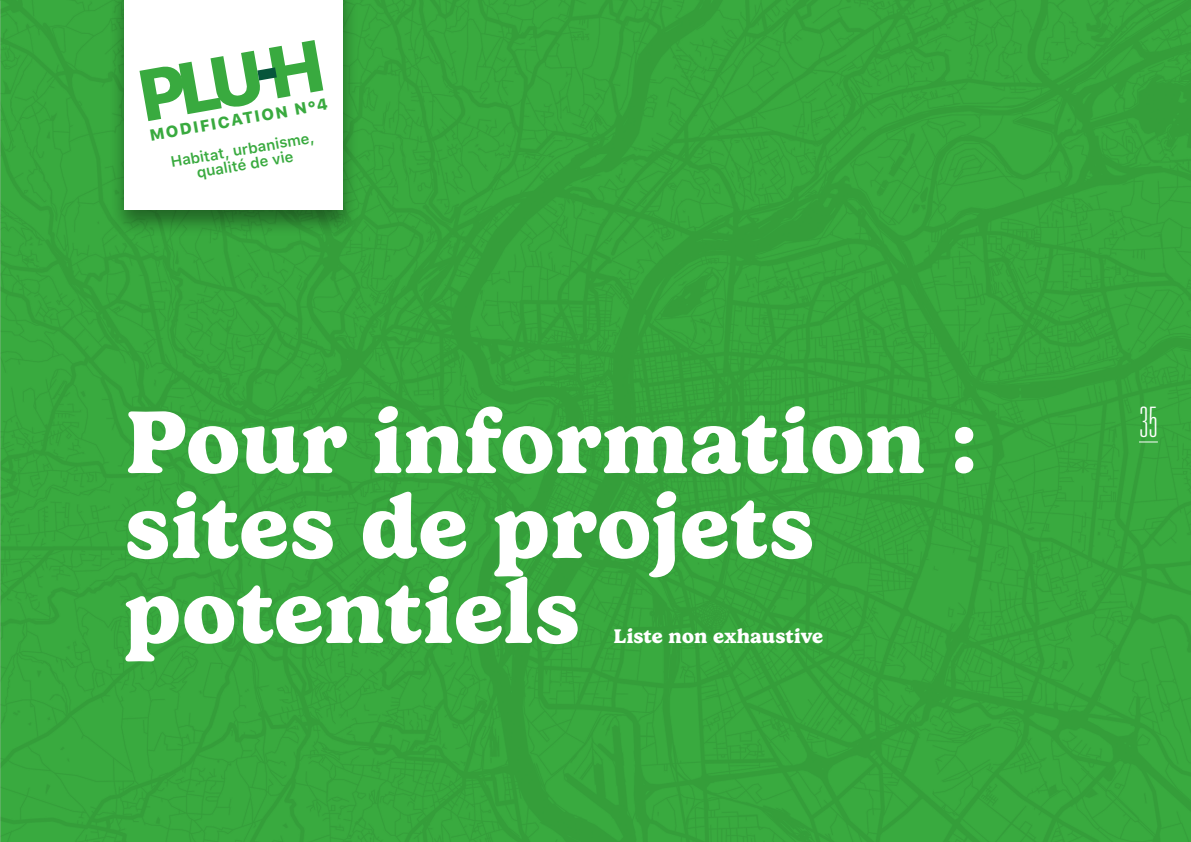
<style>
.page{position:relative;width:1191px;height:842px;background:#fff}
.page>*{position:absolute;margin:0;border:0;box-sizing:border-box;transform-origin:0 0}
.t1{font:700 90px/85px "Gelica";letter-spacing:.01em;color:#fff;scale:1.06 1}
.t2{font:100 ultra-condensed 42px "Univers";color:#fff}
.t3{font:700 20px "Gelica";letter-spacing:.005em;color:#fff;scale:1.06 1}
.t4{font:800 16px "SF Pro Text";color:#39aa3f}
.t5{font:600 15px/15px "SF Pro Text";color:#39aa3f;text-align:center}
</style>
<div class="page">
<img style="left:1px;top:0;width:1190px;height:842px">
<div style="left:109px;top:0;width:250px;height:237px;background:#000;opacity:.4"></div>
<div style="left:125px;top:0;width:218px;height:210px;background:#fff"></div>
<svg style="left:139px;top:40px;width:184px;height:81px"></svg>
<svg style="left:1139px;top:441px;width:18px;height:1px"></svg>
<img style="left:0;top:0;width:1px;height:842px">
<p class="t4" style="left:148px;top:123px;width:182px;rotate:-10deg">MODIFICATION N°4</p>
<p class="t5" style="left:169px;top:154px;width:147px;rotate:-10deg">Habitat, urbanisme, qualité de vie</p>
<p class="t1" style="left:125px;top:400px;width:806px">Pour information : sites de projets potentiels</p>
<p class="t3" style="left:613px;top:624px;width:199px">Liste non exhaustive</p>
<p class="t2" style="left:1139px;top:401px;width:20px">35</p>
</div>
